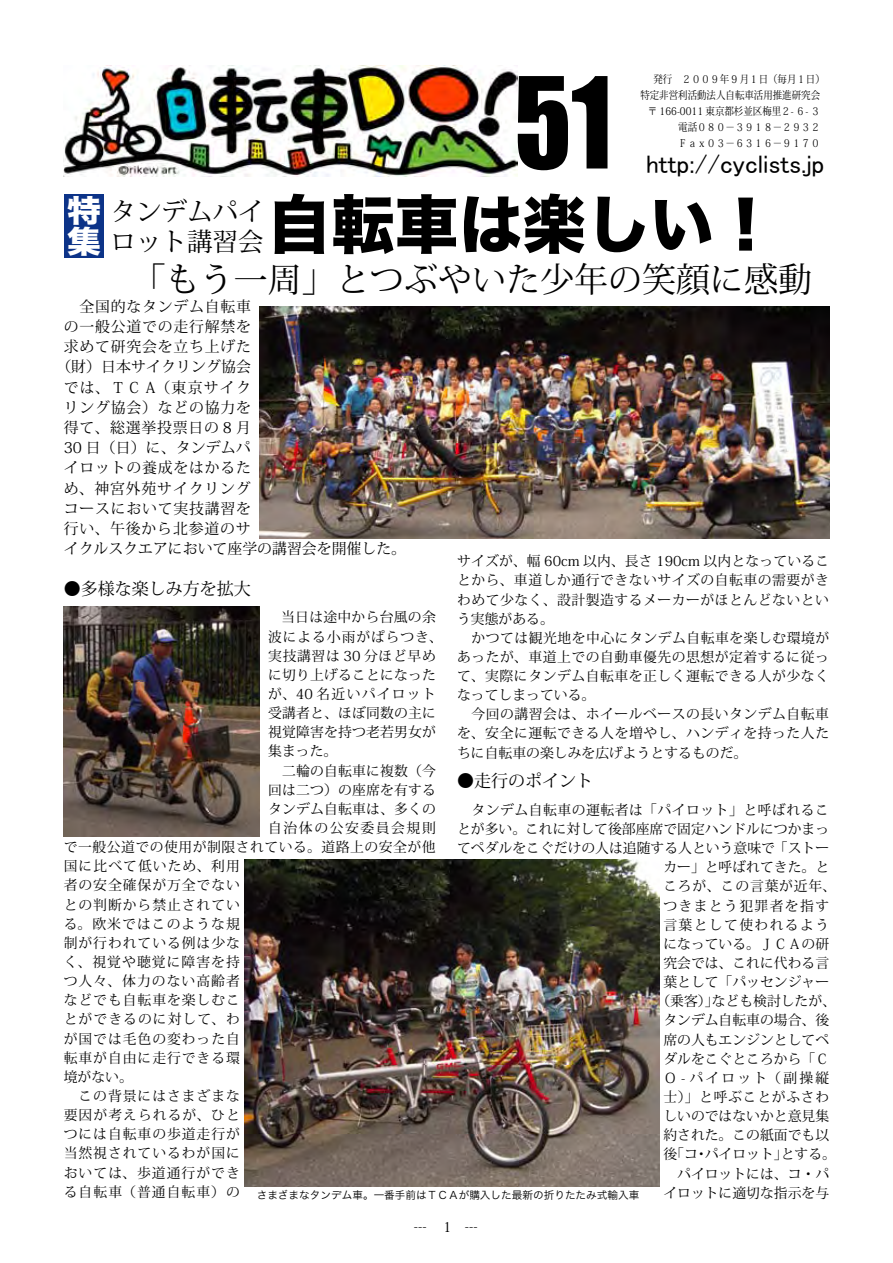
<style>
.page{position:relative;width:893px;height:1263px;background:#fff}
.page>*{position:absolute;margin:0;border:0;box-sizing:border-box;transform-origin:0 0}
.t1{font:117px "Impact";color:#000;scale:.91 1}
.t2{font:63.75px "Hira Kaku Std N W8";color:#000}
.t3{font:34.05px "Koz Min Pro";color:#000}
.t4{font:30.6px/30.6px "Hira Kaku Std N W8";color:#fff;scale:1.11 1}
.t5{font:25.5px "MS P Gothic";color:#000}
.t6{font:25.5px "Koz Min Pro";color:#000}
.t7{font:16.95px "Koz Min Pro";color:#000}
.t8{font:14.85px "Koz Min Pro";letter-spacing:.05em;color:#000}
.t9{font:14.85px "Koz Min Pro";color:#000}
.t10{font:14.85px "Koz Min Pro";letter-spacing:.005em;color:#000}
.t11{font:14.85px "Koz Min Pro";letter-spacing:.08em;color:#000}
.t12{font:13.8px/19.2px "Koz Min Pro";letter-spacing:.04em;color:#000}
.t13{font:13.8px/19.2px "Koz Min Pro";color:#000}
.t14{font:13.8px "Koz Min Pro";letter-spacing:.07em;color:#000}
.t15{font:13.8px "Koz Min Pro";letter-spacing:.075em;color:#000}
.t16{font:13.8px "Koz Min Pro";letter-spacing:.01em;color:#000}
.t17{font:13.8px "Koz Min Pro";letter-spacing:.015em;color:#000}
.t18{font:13.8px "Koz Min Pro";letter-spacing:.1em;color:#000}
.t19{font:13.8px "Koz Min Pro";letter-spacing:.065em;color:#000}
.t20{font:13.8px "Koz Min Pro";letter-spacing:.09em;color:#000}
.t21{font:13.8px "Koz Min Pro";letter-spacing:.02em;color:#000}
.t22{font:13.8px "Koz Min Pro";letter-spacing:.115em;color:#000}
.t23{font:10.65px "Koz Min Pro";color:#000;scale:.89 1}
.t24{font:10.65px "Hira Kaku Pro N W3";color:#000}
</style>
<div class="page">
<img style="left:64px;top:66px;width:453px;height:111px">
<div style="left:65px;top:194px;width:39px;height:64px;background:#0c3388"></div>
<img style="left:259px;top:306px;width:570px;height:233px">
<img style="left:64px;top:606px;width:196px;height:230px">
<img style="left:244px;top:859px;width:415px;height:327px">
<h3 class="t4" style="left:67px;top:196px;width:32px">特集</h3>
<h1 class="t1" style="left:514px;top:32px;width:109px">51</h1>
<p class="t23" style="left:653px;top:72px;width:194px">発行　２００９年9 月１日（毎月１日(</p>
<p class="t23" style="left:640px;top:88px;width:203px">特定非営利活動法人自転車活用推進研究会</p>
<p class="t23" style="left:648px;top:103px;width:195px">〒 166-0011 東京都杉並区梅里２- ６- ３</p>
<p class="t23" style="left:640px;top:119px;width:203px">　　　　電話０８０−３９１８−２９３２</p>
<p class="t23" style="left:640px;top:135px;width:203px">　　　　Ｆａｘ０３−６３１６−９１７０</p>
<h3 class="t5" style="left:646px;top:151px;width:180px">http://cyclists j p.</h3>
<h3 class="t6" style="left:111px;top:193px;width:155px">タンデムパイ</h3>
<h2 class="t2" style="left:267px;top:189px;width:512px">自転車は楽しい!</h2>
<h3 class="t6" style="left:111px;top:223px;width:155px">ロット講習会</h3>
<h3 class="t3" style="left:132px;top:256px;width:682px">「もう一周」とつぶやいた少年の笑顔に感動</h3>
<p class="t8" style="left:64px;top:296px;width:189px">　全国的なタンデム自転車</p>
<p class="t8" style="left:64px;top:316px;width:189px">の一般公道での走行解禁を</p>
<p class="t8" style="left:64px;top:336px;width:189px">求めて研究会を立ち上げた</p>
<p class="t10" style="left:56px;top:356px;width:196px">（財）日本サイクリング協会</p>
<p class="t11" style="left:64px;top:377px;width:189px">では、ＴＣ A（東京サイク</p>
<p class="t8" style="left:64px;top:397px;width:189px">リング協会）などの協力を</p>
<p class="t8" style="left:64px;top:417px;width:189px">得て、総選挙投票日の 8 月</p>
<p class="t8" style="left:64px;top:437px;width:189px">30 日（日）に、タンデムパ</p>
<p class="t8" style="left:64px;top:457px;width:189px">イロットの養成をはかるた</p>
<p class="t8" style="left:64px;top:478px;width:189px">め、神宮外苑サイクリング</p>
<p class="t8" style="left:64px;top:498px;width:189px">コースにおいて実技講習を</p>
<p class="t8" style="left:64px;top:518px;width:189px">行い、午後から北参道のサ</p>
<p class="t9" style="left:64px;top:538px;width:344px">イクルスクエアにおいて座学の講習会を開催した。</p>
<p class="t12" style="left:457px;top:551px;width:374px">サイズが、幅 60cm 以内、長さ 190cm 以内となっていることから、車道しか通行できないサイズの自転車の需要がきわめて少なく、設計製造するメーカーがほとんどないという実態がある。<br>　かつては観光地を中心にタンデム自転車を楽しむ環境があったが、車道上での自動車優先の思想が定着するに従って、実際にタンデム自転車を正しく運転できる人が少なくなってしまっている。<br>　今回の講習会は、ホイールベースの長いタンデム自転車を、安全に運転できる人を増やし、ハンディを持った人たちに自転車の楽しみを広げようとするものだ。</p>
<p class="t7" style="left:457px;top:769px;width:138px">●走行のポイント</p>
<p class="t12" style="left:457px;top:800px;width:373px">　タンデム自転車の運転者は「パイロット」と呼ばれるこ</p>
<p class="t13" style="left:457px;top:819px;width:374px">とが多い。これに対して後部座席で固定ハンドルにつかまっ</p>
<p class="t13" style="left:457px;top:838px;width:374px">てペダルをこぐだけの人は追随する人という意味で「ストー</p>
<p class="t13" style="left:663px;top:857px;width:167px">カー」と呼ばれてきた。と</p>
<p class="t12" style="left:663px;top:876px;width:174px">ころが、この言葉が近年、</p>
<p class="t18" style="left:663px;top:896px;width:167px">つきまとう犯罪者を指す</p>
<p class="t18" style="left:663px;top:915px;width:167px">言葉として使われるよう</p>
<p class="t13" style="left:663px;top:934px;width:167px">になっている。ＪＣＡの研</p>
<p class="t13" style="left:663px;top:953px;width:167px">究会では、これに代わる言</p>
<p class="t13" style="left:663px;top:972px;width:167px">葉として「パッセンジャー</p>
<p class="t13" style="left:712px;top:991px;width:126px">なども検討したが、</p>
<p class="t7" style="left:64px;top:577px;width:189px">●多様な楽しみ方を拡大</p>
<p class="t21" style="left:281px;top:607px;width:156px">当日は途中から台風の余</p>
<p class="t19" style="left:268px;top:627px;width:176px">波による小雨がぱらつき、</p>
<p class="t12" style="left:268px;top:645px;width:169px">実技講習は 30 分ほど早め</p>
<p class="t16" style="left:268px;top:665px;width:169px">に切り上げることになった</p>
<p class="t20" style="left:268px;top:684px;width:169px">が、40 名近いパイロット</p>
<p class="t17" style="left:268px;top:703px;width:169px">受講者と、ほぼ同数の主に</p>
<p class="t16" style="left:268px;top:722px;width:169px">視覚障害を持つ老若男女が</p>
<p class="t12" style="left:268px;top:741px;width:71px">集まった。</p>
<p class="t17" style="left:268px;top:761px;width:169px">　二輪の自転車に複数（今</p>
<p class="t16" style="left:268px;top:780px;width:169px">回は二つ）の座席を有する</p>
<p class="t17" style="left:268px;top:799px;width:169px">タンデム自転車は、多くの</p>
<p class="t22" style="left:268px;top:818px;width:169px">自治体の公安委員会規則</p>
<p class="t12" style="left:64px;top:837px;width:373px">で一般公道での使用が制限されている。道路上の安全が他</p>
<p class="t15" style="left:64px;top:856px;width:178px">国に比べて低いため、利用</p>
<p class="t14" style="left:64px;top:875px;width:178px">者の安全確保が万全でない</p>
<p class="t14" style="left:64px;top:895px;width:178px">との判断から禁止されてい</p>
<p class="t15" style="left:64px;top:914px;width:178px">る。欧米ではこのような規</p>
<p class="t14" style="left:64px;top:933px;width:178px">制が行われている例は少な</p>
<p class="t15" style="left:64px;top:952px;width:178px">く、視覚や聴覚に障害を持</p>
<p class="t15" style="left:64px;top:971px;width:178px">つ人々、体力のない高齢者</p>
<p class="t14" style="left:64px;top:990px;width:178px">などでも自転車を楽しむこ</p>
<p class="t15" style="left:64px;top:1009px;width:178px">とができるのに対して、わ</p>
<p class="t14" style="left:64px;top:1029px;width:178px">が国では毛色の変わった自</p>
<p class="t14" style="left:64px;top:1048px;width:178px">転車が自由に走行できる環</p>
<p class="t12" style="left:64px;top:1067px;width:71px">境がない。</p>
<p class="t14" style="left:64px;top:1086px;width:178px">　この背景にはさまざまな</p>
<p class="t15" style="left:64px;top:1105px;width:178px">要因が考えられるが、ひと</p>
<p class="t14" style="left:64px;top:1124px;width:178px">つには自転車の歩道走行が</p>
<p class="t14" style="left:64px;top:1143px;width:178px">当然視されているわが国に</p>
<p class="t15" style="left:64px;top:1163px;width:178px">おいては、歩道通行ができ</p>
<p class="t15" style="left:64px;top:1182px;width:178px">る自転車（普通自転車）の</p>
<p class="t12" style="left:656px;top:991px;width:64px">（乗客）」</p>
<p class="t13" style="left:663px;top:1010px;width:167px">タンデム自転車の場合、後</p>
<p class="t13" style="left:663px;top:1029px;width:167px">席の人もエンジンとしてペ</p>
<p class="t13" style="left:663px;top:1048px;width:167px">ダルをこぐところから「Ｃ</p>
<p class="t12" style="left:663px;top:1068px;width:167px">Ｏ パ- イロット（副操縦</p>
<p class="t12" style="left:663px;top:1087px;width:167px">士）」と呼ぶことがふさわ</p>
<p class="t13" style="left:663px;top:1106px;width:167px">しいのではないかと意見集</p>
<p class="t13" style="left:663px;top:1125px;width:167px">約された。この紙面でも以</p>
<p class="t12" style="left:781px;top:1144px;width:57px">とする。</p>
<p class="t13" style="left:663px;top:1144px;width:167px">「後コ<br>　パイロットには、コ・パイロットに適切な指示を与</p>
<p class="t12" style="left:705px;top:1144px;width:84px">パイロット」</p>
<p class="t12" style="left:694px;top:1144px;width:15px">・</p>
<p class="t24" style="left:257px;top:1185px;width:384px">さまざまなタンデム車。一番手前はＴＣＡが購入した最新の折りたたみ式輸入車</p>
<p class="t12" style="left:414px;top:1215px;width:14px">---</p>
<p class="t12" style="left:443px;top:1215px;width:36px">1 ---</p>
</div>
